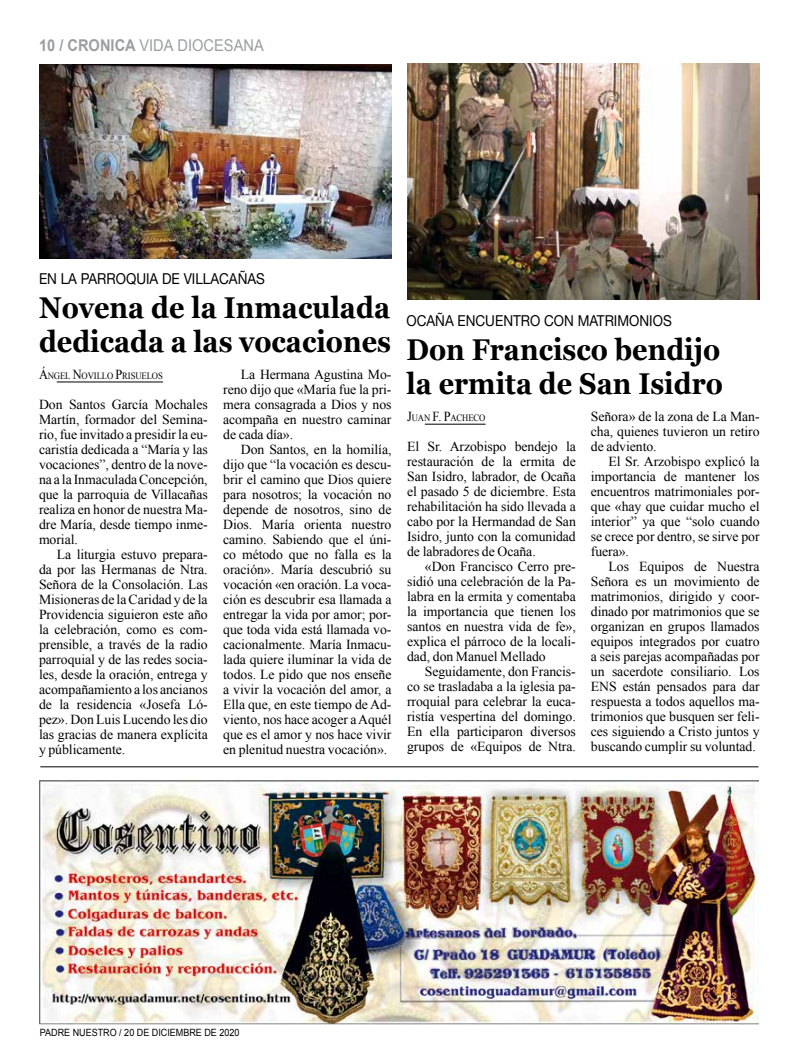
<style>
.page{position:relative;width:798px;height:1063px;background:#fff}
.page>*{position:absolute;margin:0;border:0;box-sizing:border-box;transform-origin:0 0}
.t1{font:700 30px/33.8px "Georgia";color:#000;scale:.9 1}
.t2{font:16.25px "Arial";color:#9c9e9f;scale:.9 1}
.t3{font:15px "Helvetica Neue";color:#000;scale:.9 1}
.t4{font:13.75px/15px "Times New Roman";letter-spacing:-.005em;color:#000;text-align:justify}
.t5{font:10px "Arial";color:#000;scale:.9 1}
.t6{font:9.62px "Times New Roman";letter-spacing:-.015em;color:#000;scale:.9 1}
.s1{font-weight:700}
.s2{font-size:13.75px}
</style>
<div class="page">
<img style="left:39px;top:780px;width:719px;height:244px">
<hr style="left:40px;top:767px;width:718px;height:1px;background:#000">
<hr style="left:57px;top:382px;width:106px;height:1px;background:#000">
<img style="left:39px;top:64px;width:352px;height:195px">
<hr style="left:424px;top:424px;width:61px;height:1px;background:#000">
<img style="left:407px;top:64px;width:352px;height:235px">
<p class="t2" style="left:39px;top:34px;width:251px"><span class="s1">10 / CRONICA</span> VIDA DIOCESANA</p>
<p class="t3" style="left:39px;top:268px;width:252px">EN LA PARROQUIA DE VILLACAÑAS</p>
<h1 class="t1" style="left:39px;top:289px;width:392px">Novena de la Inmaculada dedicada a las vocaciones</h1>
<p class="t6" style="left:39px;top:369px;width:139px"><span class="s2">Á</span>NGEL <span class="s2">N</span>OVILLO <span class="s2">P</span>RISUELOS</p>
<p class="t4" style="left:39px;top:396px;width:170px">Don Santos García Mochales Martín, formador del Semina&shy;rio, fue invitado a presidir la eu&shy;caristía dedicada a “María y las vocaciones”, dentro de la nove&shy;na a la Inmaculada Concepción, que la parroquia de Villacañas realiza en honor de nuestra Ma&shy;dre María, desde tiempo inme&shy;morial.</p>
<p class="t4" style="left:39px;top:546px;width:170px;text-indent:18px">La liturgia estuvo prepara&shy;da por las Hermanas de Ntra.<br>Señora de la Consolación. Las Misioneras de la Caridad y de la Providencia siguieron este año la celebración, como es com&shy;prensible, a través de la radio parroquial y de las redes socia&shy;les, desde la oración, entrega y acompañamiento a los ancianos de la residencia «Josefa Ló&shy;pez». Don Luis Lucendo les dio las gracias de manera explícita y públicamente.</p>
<p class="t4" style="left:223px;top:366px;width:170px;text-indent:18px">La Hermana Agustina Mo&shy;reno dijo que «María fue la pri&shy;mera consagrada a Dios y nos acompaña en nuestro caminar de cada día».</p>
<p class="t4" style="left:223px;top:441px;width:170px;text-indent:18px">Don Santos, en la homilía, dijo que “la vocación es descu&shy;brir el camino que Dios quiere para nosotros; la vocación no depende de nosotros, sino de Dios. María orienta nuestro camino. Sabiendo que el úni&shy;co método que no falla es la oración». María descubrió su vocación «en oración. La voca&shy;ción es descubrir esa llamada a entregar la vida por amor; por&shy;que toda vida está llamada vo&shy;cacionalmente. María Inmacu&shy;lada quiere iluminar la vida de todos. Le pido que nos enseñe a vivir la vocación del amor, a Ella que, en este tiempo de Ad&shy;viento, nos hace acoger a Aquél que es el amor y nos hace vivir en plenitud nuestra vocación».</p>
<p class="t3" style="left:406px;top:310px;width:296px">OCAÑA ENCUENTRO CON MATRIMONIOS</p>
<h1 class="t1" style="left:406px;top:331px;width:353px">Don Francisco bendijo la ermita de San Isidro</h1>
<p class="t6" style="left:407px;top:411px;width:88px"><span class="s2">J</span>UAN <span class="s2">F. P</span>ACHECO</p>
<p class="t4" style="left:407px;top:439px;width:170px">El Sr. Arzobispo bendejo la restauración de la ermita de San Isidro, labrador, de Ocaña el pasado 5 de diciembre. Esta rehabilitación ha sido llevada a cabo por la Hermandad de San Isidro, junto con la comunidad de labradores de Ocaña.</p>
<p class="t4" style="left:407px;top:559px;width:170px;text-indent:18px">«Don Francisco Cerro pre&shy;sidió una celebración de la Pa&shy;labra en la ermita y comentaba la importancia que tienen los santos en nuestra vida de fe», explica el párroco de la locali&shy;dad, don Manuel Mellado</p>
<p class="t4" style="left:407px;top:664px;width:170px;text-indent:18px">Seguidamente, don Francis&shy;co se trasladaba a la iglesia pa&shy;rroquial para celebrar la euca&shy;ristía vespertina del domingo.<br>En ella participaron diversos grupos de «Equipos de Ntra.</p>
<p class="t4" style="left:590px;top:409px;width:170px">Señora» de la zona de La Man&shy;cha, quienes tuvieron un retiro de adviento.</p>
<p class="t4" style="left:590px;top:454px;width:170px;text-indent:18px">El Sr. Arzobispo explicó la importancia de mantener los encuentros matrimoniales por&shy;que «hay que cuidar mucho el interior” ya que “solo cuando se crece por dentro, se sirve por fuera».</p>
<p class="t4" style="left:590px;top:559px;width:170px;text-indent:18px">Los Equipos de Nuestra Señora es un movimiento de matrimonios, dirigido y coor&shy;dinado por matrimonios que se organizan en grupos llamados equipos integrados por cuatro a seis parejas acompañadas por un sacerdote consiliario. Los ENS están pensados para dar respuesta a todos aquellos ma&shy;trimonios que busquen ser feli&shy;ces siguiendo a Cristo juntos y buscando cumplir su voluntad.</p>
<p class="t5" style="left:40px;top:1026px;width:223px">PADRE NUESTRO / 20 DE DICIEMBRE DE 2020</p>
</div>
